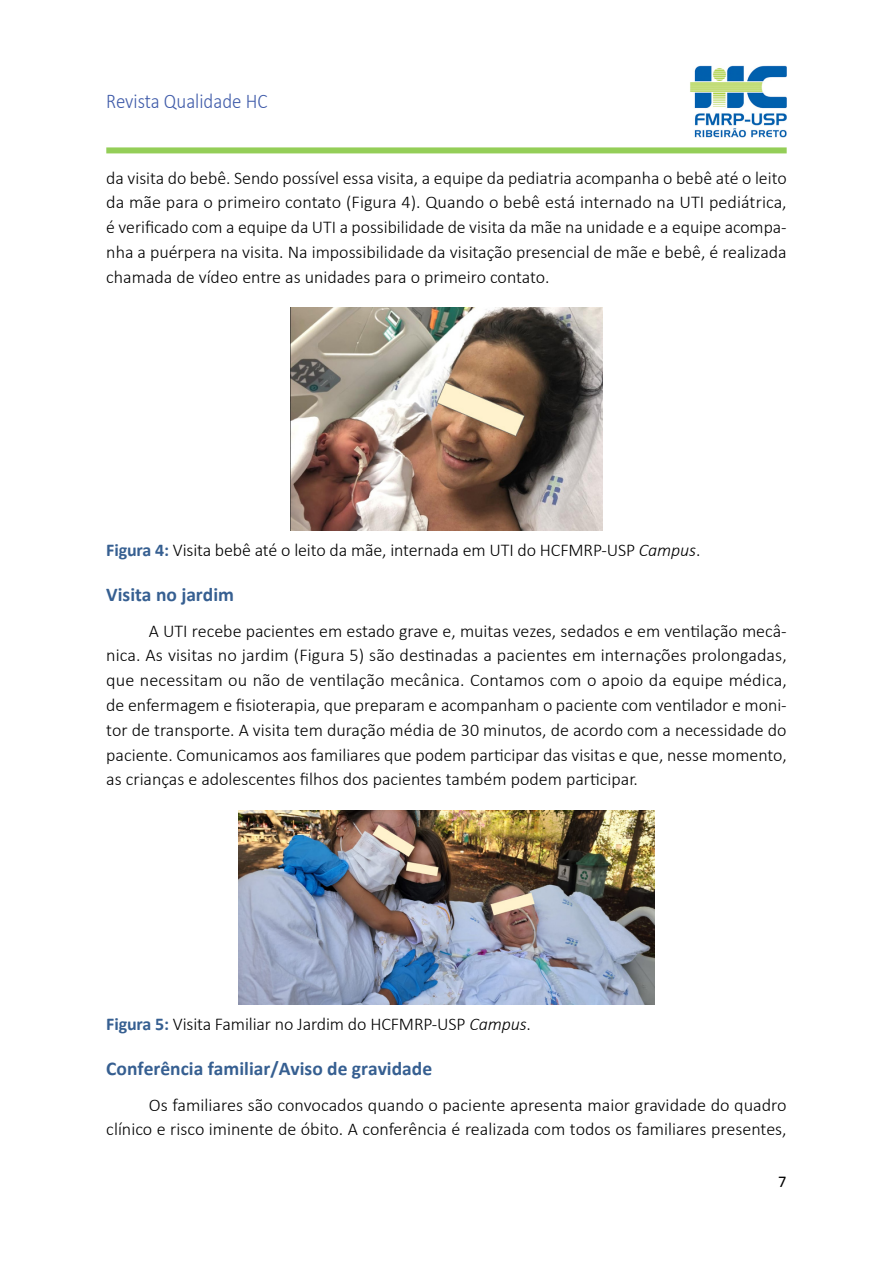
<style>
.page{position:relative;width:893px;height:1263px;background:#fff}
.page>*{position:absolute;margin:0;border:0;box-sizing:border-box;transform-origin:0 0}
.t1{font:300 21px "Calibri";color:#3f5ba9;scale:.9 1}
.t2{font:700 19.5px "Calibri";color:#365f91}
.t3{font:300 18px/24.8px "Calibri";color:#000;text-align:justify}
.t4{font:16.5px "Calibri";color:#000}
.s1{font-weight:700;color:#365f91}
.s2{font-style:italic}
</style>
<div class="page">
<img style="left:690px;top:65px;width:97px;height:73px">
<div style="left:106px;top:147px;width:681px;height:6px;background:#94ce58"></div>
<img style="left:290px;top:308px;width:313px;height:223px">
<img style="left:239px;top:810px;width:415px;height:195px">
<p class="t1" style="left:106px;top:88px;width:181px">Revista Qualidade HC</p>
<p class="t3" style="left:106px;top:164px;width:682px">da visita do bebê. Sendo possível essa visita, a equipe da pediatria acompanha o bebê até o leito da mãe para o primeiro contato (Figura 4). Quando o bebê está internado na UTI pediátrica, é verificado com a equipe da UTI a possibilidade de visita da mãe na unidade e a equipe acompa&shy;nha a puérpera na visita. Na impossibilidade da visitação presencial de mãe e bebê, é realizada chamada de vídeo entre as unidades para o primeiro contato.</p>
<p class="t3" style="left:106px;top:536px;width:596px"><span class="s1">Figura 4:</span> Visita bebê até o leito da mãe, internada em UTI do HCFMRP-USP <span class="s2">Campus</span>.</p>
<p class="t2" style="left:106px;top:582px;width:129px">Visita no jardim</p>
<p class="t3" style="left:106px;top:617px;width:682px;text-indent:43px">A UTI recebe pacientes em estado grave e, muitas vezes, sedados e em ventilação mecâ&shy;nica. As visitas no jardim (Figura 5) são destinadas a pacientes em internações prolongadas, que necessitam ou não de ventilação mecânica. Contamos com o apoio da equipe médica, de enfermagem e fisioterapia, que preparam e acompanham o paciente com ventilador e moni&shy;tor de transporte. A visita tem duração média de 30 minutos, de acordo com a necessidade do paciente. Comunicamos aos familiares que podem participar das visitas e que, nesse momento, as crianças e adolescentes filhos dos pacientes também podem participar.</p>
<p class="t3" style="left:106px;top:1010px;width:426px"><span class="s1">Figura 5:</span> Visita Familiar no Jardim do HCFMRP-USP <span class="s2">Campus</span>.</p>
<p class="t2" style="left:106px;top:1056px;width:327px">Conferência familiar/Aviso de gravidade</p>
<p class="t3" style="left:106px;top:1091px;width:682px;text-align:right">Os familiares são convocados quando o paciente apresenta maior gravidade do quadro clínico e risco iminente de óbito. A conferência é realizada com todos os familiares presentes,</p>
<p class="t4" style="left:778px;top:1171px;width:10px">7</p>
</div>
